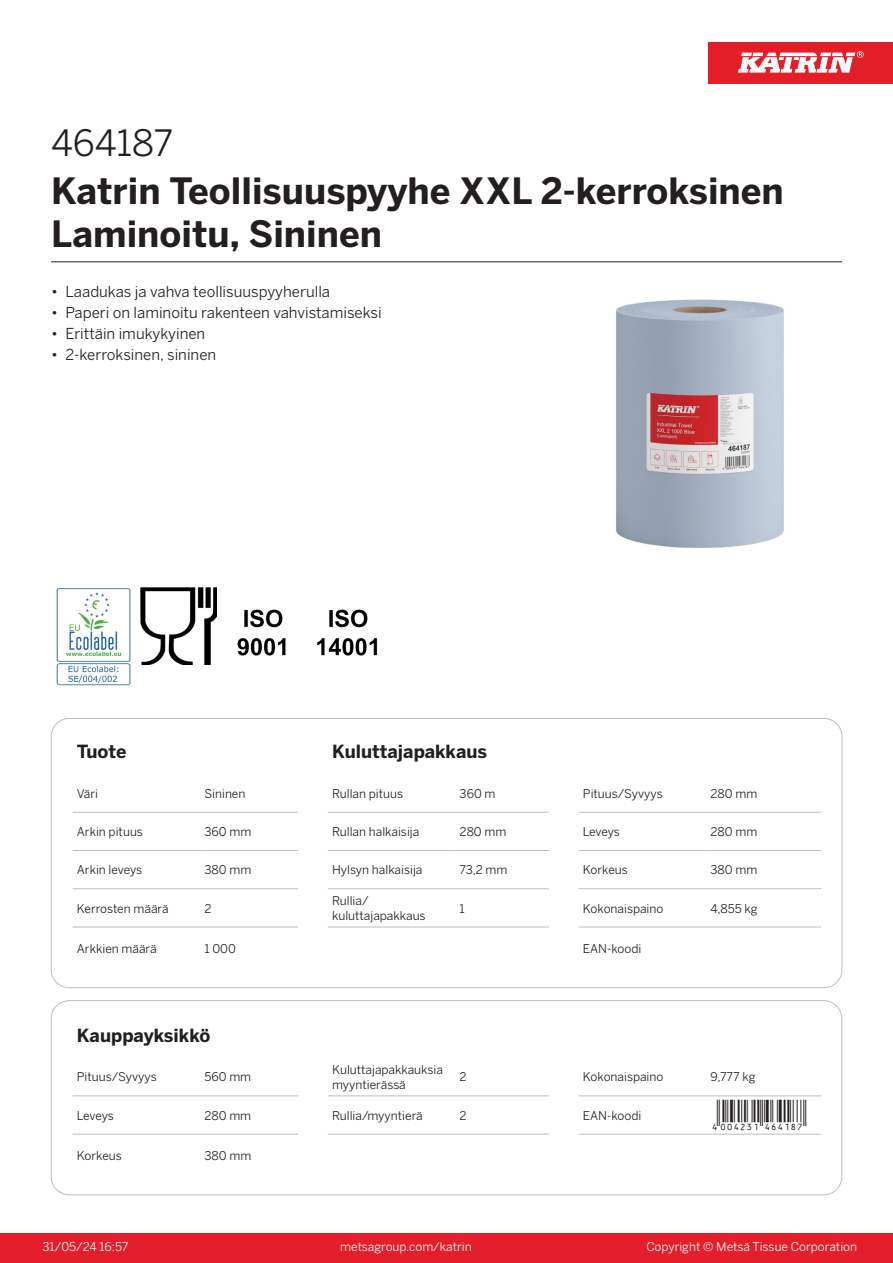
<style>
.page{position:relative;width:893px;height:1263px;background:#fff}
.page>*{position:absolute;margin:0;border:0;box-sizing:border-box;transform-origin:0 0}
.Product_Name{font:700 36px/43.2px "Benton Sans";color:#231f20}
.External_material_co{font:36px "Benton Sans";color:#231f20}
.T_EAN{font:30px "Viisas EAN Matala";color:#231f20}
.T_TableHeader{font:700 18px "Benton Sans";color:#231f20}
.MarketingBullets{font:15px "Benton Sans";color:#231f20}
.T_TableBody{font:12px/14.4px "Benton Sans";color:#231f20}
.t1{font:12px "Benton Sans";color:#fff}
</style>
<div class="page">
<div style="left:0;top:1233px;width:893px;height:30px;background:#e41e2b"></div>
<div style="left:708px;top:43px;width:185px;height:41px;background:#e31e28"></div>
<svg style="left:738px;top:51px;width:126px;height:22px"></svg>
<hr style="left:73px;top:812px;width:127px;height:1px;background:#bcbdc0">
<hr style="left:200px;top:812px;width:98px;height:1px;background:#bcbdc0">
<hr style="left:328px;top:812px;width:127px;height:1px;background:#bcbdc0">
<hr style="left:455px;top:812px;width:94px;height:1px;background:#bcbdc0">
<hr style="left:579px;top:812px;width:127px;height:1px;background:#bcbdc0">
<hr style="left:706px;top:812px;width:115px;height:1px;background:#bcbdc0">
<hr style="left:73px;top:850px;width:127px;height:1px;background:#bcbdc0">
<hr style="left:200px;top:850px;width:98px;height:1px;background:#bcbdc0">
<hr style="left:328px;top:850px;width:127px;height:1px;background:#bcbdc0">
<hr style="left:455px;top:850px;width:94px;height:1px;background:#bcbdc0">
<hr style="left:579px;top:850px;width:127px;height:1px;background:#bcbdc0">
<hr style="left:706px;top:850px;width:115px;height:1px;background:#bcbdc0">
<hr style="left:73px;top:888px;width:127px;height:1px;background:#bcbdc0">
<hr style="left:200px;top:888px;width:98px;height:1px;background:#bcbdc0">
<hr style="left:328px;top:888px;width:127px;height:1px;background:#bcbdc0">
<hr style="left:455px;top:888px;width:94px;height:1px;background:#bcbdc0">
<hr style="left:579px;top:888px;width:127px;height:1px;background:#bcbdc0">
<hr style="left:706px;top:888px;width:115px;height:1px;background:#bcbdc0">
<hr style="left:73px;top:927px;width:127px;height:1px;background:#bcbdc0">
<hr style="left:200px;top:927px;width:98px;height:1px;background:#bcbdc0">
<hr style="left:328px;top:927px;width:127px;height:1px;background:#bcbdc0">
<hr style="left:455px;top:927px;width:94px;height:1px;background:#bcbdc0">
<hr style="left:579px;top:927px;width:127px;height:1px;background:#bcbdc0">
<hr style="left:706px;top:927px;width:115px;height:1px;background:#bcbdc0">
<hr style="left:73px;top:1095px;width:127px;height:1px;background:#bcbdc0">
<hr style="left:200px;top:1095px;width:98px;height:1px;background:#bcbdc0">
<hr style="left:328px;top:1095px;width:127px;height:1px;background:#bcbdc0">
<hr style="left:455px;top:1095px;width:94px;height:1px;background:#bcbdc0">
<hr style="left:579px;top:1095px;width:127px;height:1px;background:#bcbdc0">
<hr style="left:706px;top:1095px;width:115px;height:1px;background:#bcbdc0">
<hr style="left:73px;top:1134px;width:127px;height:1px;background:#bcbdc0">
<hr style="left:200px;top:1134px;width:98px;height:1px;background:#bcbdc0">
<hr style="left:328px;top:1134px;width:127px;height:1px;background:#bcbdc0">
<hr style="left:455px;top:1134px;width:94px;height:1px;background:#bcbdc0">
<hr style="left:579px;top:1134px;width:127px;height:1px;background:#bcbdc0">
<hr style="left:706px;top:1134px;width:115px;height:1px;background:#bcbdc0">
<div style="left:51px;top:1000px;width:791px;height:195px;border:1px solid #bcbdc0;border-radius:18px"></div>
<img style="left:616px;top:299px;width:168px;height:249px">
<img style="left:56px;top:588px;width:75px;height:98px">
<img style="left:140px;top:587px;width:77px;height:77px">
<img style="left:237px;top:609px;width:49px;height:47px">
<img style="left:317px;top:609px;width:61px;height:47px">
<hr style="left:51px;top:261px;width:791px;height:1px;background:#231f20">
<p class="External_material_co" style="left:51px;top:121px;width:124px">464187</p>
<p class="Product_Name" style="left:51px;top:170px;width:734px">Katrin Teollisuuspyyhe XXL 2-kerroksinen<br>Laminoitu, Sininen</p>
<p class="MarketingBullets" style="left:51px;top:282px;width:281px">• Laadukas ja vahva teollisuuspyyherulla</p>
<p class="MarketingBullets" style="left:51px;top:303px;width:332px">• Paperi on laminoitu rakenteen vahvistamiseksi</p>
<p class="MarketingBullets" style="left:51px;top:324px;width:156px">• Erittäin imukykyinen</p>
<p class="MarketingBullets" style="left:51px;top:345px;width:167px">• 2-kerroksinen, sininen</p>
<p class="T_TableHeader" style="left:77px;top:740px;width:51px">Tuote</p>
<p class="T_TableHeader" style="left:332px;top:740px;width:157px">Kuluttajapakkaus</p>
<p class="T_TableBody" style="left:77px;top:786px;width:23px">Väri</p>
<p class="T_TableBody" style="left:204px;top:786px;width:43px">Sininen</p>
<p class="T_TableBody" style="left:332px;top:786px;width:73px">Rullan pituus</p>
<p class="T_TableBody" style="left:460px;top:786px;width:37px">360 m</p>
<p class="T_TableBody" style="left:583px;top:786px;width:81px">Pituus/Syvyys</p>
<p class="T_TableBody" style="left:710px;top:786px;width:48px">280 mm</p>
<p class="T_TableBody" style="left:77px;top:824px;width:68px">Arkin pituus</p>
<p class="T_TableBody" style="left:204px;top:824px;width:48px">360 mm</p>
<p class="T_TableBody" style="left:332px;top:824px;width:89px">Rullan halkaisija</p>
<p class="T_TableBody" style="left:460px;top:824px;width:48px">280 mm</p>
<p class="T_TableBody" style="left:583px;top:824px;width:39px">Leveys</p>
<p class="T_TableBody" style="left:710px;top:824px;width:48px">280 mm</p>
<p class="T_TableBody" style="left:77px;top:863px;width:67px">Arkin leveys</p>
<p class="T_TableBody" style="left:204px;top:863px;width:48px">380 mm</p>
<p class="T_TableBody" style="left:332px;top:863px;width:92px">Hylsyn halkaisija</p>
<p class="T_TableBody" style="left:460px;top:863px;width:49px">73,2 mm</p>
<p class="T_TableBody" style="left:583px;top:863px;width:47px">Korkeus</p>
<p class="T_TableBody" style="left:710px;top:863px;width:48px">380 mm</p>
<p class="T_TableBody" style="left:77px;top:901px;width:93px">Kerrosten määrä</p>
<p class="T_TableBody" style="left:204px;top:901px;width:9px">2</p>
<p class="T_TableBody" style="left:332px;top:894px;width:38px">Rullia/</p>
<p class="T_TableBody" style="left:332px;top:908px;width:95px">kuluttajapakkaus</p>
<p class="T_TableBody" style="left:460px;top:901px;width:7px">1</p>
<p class="T_TableBody" style="left:583px;top:901px;width:82px">Kokonaispaino</p>
<p class="T_TableBody" style="left:710px;top:901px;width:49px">4,855 kg</p>
<p class="T_TableBody" style="left:77px;top:941px;width:81px">Arkkien määrä</p>
<p class="T_TableBody" style="left:204px;top:941px;width:33px">1 000</p>
<p class="T_TableBody" style="left:583px;top:941px;width:60px">EAN-koodi</p>
<p class="T_TableHeader" style="left:77px;top:1024px;width:135px">Kauppayksikkö</p>
<p class="T_TableBody" style="left:77px;top:1070px;width:81px">Pituus/Syvyys</p>
<p class="T_TableBody" style="left:204px;top:1070px;width:48px">560 mm</p>
<p class="T_TableBody" style="left:332px;top:1063px;width:112px">Kuluttajapakkauksia myyntierässä</p>
<p class="T_TableBody" style="left:460px;top:1070px;width:9px">2</p>
<p class="T_TableBody" style="left:583px;top:1070px;width:82px">Kokonaispaino</p>
<p class="T_TableBody" style="left:710px;top:1070px;width:47px">9,777 kg</p>
<p class="T_TableBody" style="left:77px;top:1108px;width:39px">Leveys</p>
<p class="T_TableBody" style="left:204px;top:1108px;width:48px">280 mm</p>
<p class="T_TableBody" style="left:332px;top:1108px;width:92px">Rullia/myyntierä</p>
<p class="T_TableBody" style="left:460px;top:1108px;width:9px">2</p>
<p class="T_TableBody" style="left:583px;top:1108px;width:60px">EAN-koodi</p>
<p class="T_EAN" style="left:710px;top:1099px;width:97px">*4004231464187*</p>
<p class="T_TableBody" style="left:77px;top:1148px;width:47px">Korkeus</p>
<p class="T_TableBody" style="left:204px;top:1148px;width:48px">380 mm</p>
<p class="t1" style="left:43px;top:1239px;width:87px">31/05/24 16:57</p>
<p class="t1" style="left:340px;top:1239px;width:133px">metsagroup.com/katrin</p>
<p class="t1" style="left:646px;top:1239px;width:212px">Copyright © Metsä Tissue Corporation</p>
</div>
